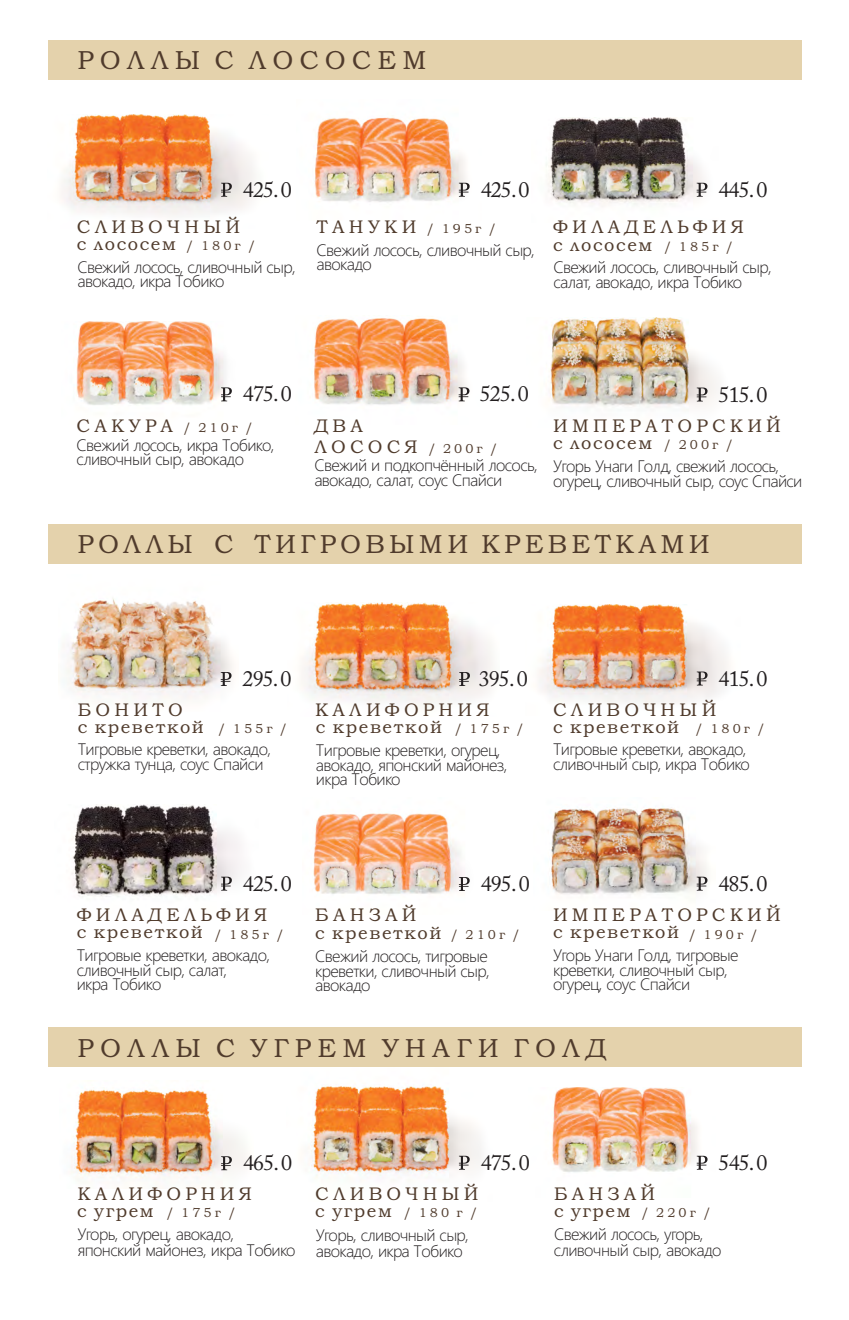
<style>
.page{position:relative;width:849px;height:1320px;background:#fff}
.page>*{position:absolute;margin:0;border:0;box-sizing:border-box;transform-origin:0 0}
.t1{font:26.25px "Bookman Old Style";letter-spacing:.23em;color:#503b2c}
.t2{font:26.25px "Bookman Old Style";letter-spacing:.16em;color:#503b2c}
.t3{font:21.88px "Adobe Caslon Pro";letter-spacing:-.04em;color:#231f20}
.t4{font:18.38px/17px "Bookman Old Style";letter-spacing:.23em;color:#503b2c}
.t5{font:18.38px/16.8px "Bookman Old Style";letter-spacing:.085em;color:#503b2c}
.t6{font:18.38px/16.6px "Bookman Old Style";letter-spacing:.16em;color:#503b2c}
.t7{font:300 16.62px/14.5px "Segoe UI";letter-spacing:-.04em;color:#231f20}
.t8{font:13.12px "Bookman Old Style";color:#503b2c}
.s1{font-size:13.12px}
</style>
<div class="page">
<img style="left:314px;top:318px;width:156px;height:87px">
<img style="left:549px;top:318px;width:169px;height:90px">
<img style="left:314px;top:117px;width:156px;height:85px">
<img style="left:546px;top:118px;width:162px;height:89px">
<img style="left:76px;top:321px;width:152px;height:84px">
<div style="left:48px;top:40px;width:753px;height:40px;background:#e4d2ac"></div>
<svg style="left:696px;top:387px;width:11px;height:14px"></svg>
<svg style="left:458px;top:183px;width:11px;height:14px"></svg>
<svg style="left:696px;top:183px;width:11px;height:14px"></svg>
<svg style="left:221px;top:387px;width:11px;height:14px"></svg>
<img style="left:62px;top:115px;width:193px;height:101px">
<svg style="left:221px;top:183px;width:11px;height:14px"></svg>
<svg style="left:458px;top:387px;width:11px;height:14px"></svg>
<img style="left:551px;top:1087px;width:157px;height:85px">
<img style="left:71px;top:1089px;width:176px;height:95px">
<img style="left:308px;top:1086px;width:173px;height:95px">
<svg style="left:696px;top:1155px;width:11px;height:14px"></svg>
<svg style="left:221px;top:1156px;width:11px;height:14px"></svg>
<svg style="left:459px;top:1155px;width:10px;height:14px"></svg>
<div style="left:48px;top:1027px;width:753px;height:40px;background:#e4d2ac"></div>
<img style="left:313px;top:813px;width:157px;height:82px">
<img style="left:539px;top:605px;width:190px;height:99px">
<img style="left:72px;top:804px;width:169px;height:93px">
<img style="left:66px;top:598px;width:167px;height:101px">
<div style="left:48px;top:524px;width:753px;height:39px;background:#e4d2ac"></div>
<img style="left:301px;top:602px;width:192px;height:103px">
<img style="left:551px;top:806px;width:157px;height:89px">
<svg style="left:696px;top:876px;width:11px;height:14px"></svg>
<svg style="left:696px;top:671px;width:11px;height:14px"></svg>
<svg style="left:459px;top:672px;width:11px;height:14px"></svg>
<svg style="left:221px;top:672px;width:10px;height:14px"></svg>
<svg style="left:221px;top:876px;width:11px;height:14px"></svg>
<svg style="left:459px;top:877px;width:10px;height:14px"></svg>
<h1 class="t1" style="left:77px;top:51px;width:350px">РОЛЛЫ С ЛОСОСЕМ</h1>
<h2 class="t3" style="left:243px;top:181px;width:50px">425.0</h2>
<h2 class="t3" style="left:480px;top:181px;width:50px">425.0</h2>
<h2 class="t3" style="left:718px;top:181px;width:50px">445.0</h2>
<p class="t4" style="left:77px;top:220px;width:165px">СЛИВОЧНЫЙ с лососем</p>
<p class="t7" style="left:77px;top:261px;width:220px">Свежий лосось, сливочный сыр, авокадо, икра Тобико</p>
<p class="t8" style="left:186px;top:240px;width:71px">/ 180г /</p>
<p class="t4" style="left:316px;top:220px;width:181px">ТАНУКИ <span class="s1">/ 195г /</span></p>
<p class="t7" style="left:316px;top:244px;width:220px">Свежий лосось, сливочный сыр, авокадо</p>
<p class="t4" style="left:553px;top:220px;width:192px;line-height:17.5px">ФИЛАДЕЛЬФИЯ с лососем <span class="s1">/ 1 8 5 г /</span></p>
<p class="t7" style="left:553px;top:262px;width:220px">Свежий лосось, сливочный сыр, салат, авокадо, икра Тобико</p>
<h2 class="t3" style="left:243px;top:385px;width:50px">475.0</h2>
<p class="t4" style="left:77px;top:419px;width:178px">САКУРА <span class="s1">/ 210г /</span></p>
<p class="t7" style="left:77px;top:439px;width:199px">Свежий лосось, икра Тобико, сливочный сыр, авокадо</p>
<h2 class="t3" style="left:479px;top:385px;width:50px">525.0</h2>
<p class="t4" style="left:314px;top:417px;width:185px;line-height:20.7px">ДВА<br>ЛОСОСЯ <span class="s1">/ 200г /</span></p>
<p class="t7" style="left:314px;top:460px;width:225px">Свежий и подкопчённый лосось, авокадо, салат, соус Спайси</p>
<h2 class="t3" style="left:718px;top:385px;width:50px">515.0</h2>
<p class="t4" style="left:553px;top:419px;width:229px">ИМПЕРАТОРСКИЙ с лососем <span class="s1">/ 2 0 0 г /</span></p>
<p class="t7" style="left:553px;top:460px;width:251px">Угорь Унаги Голд, свежий лосось, огурец, сливочный сыр, соус Спайси</p>
<h1 class="t2" style="left:77px;top:534px;width:633px">РОЛЛЫ С ТИГРОВЫМИ КРЕВЕТКАМИ</h1>
<h2 class="t3" style="left:242px;top:670px;width:50px">295.0</h2>
<h2 class="t3" style="left:478px;top:670px;width:50px">395.0</h2>
<h2 class="t3" style="left:718px;top:669px;width:50px">415.0</h2>
<p class="t5" style="left:78px;top:703px;width:211px">БОНИТО<br>с креветкой <span class="s1">/ 1 5 5 г /</span></p>
<p class="t7" style="left:78px;top:744px;width:195px">Тигровые креветки, авокадо, стружка тунца, соус Спайси</p>
<p class="t4" style="left:315px;top:703px;width:210px">КАЛИФОРНИЯ<br>с креветкой <span class="s1">/ 1 7 5 г /</span></p>
<p class="t7" style="left:316px;top:744px;width:193px">Тигровые креветки, огурец, авокадо, японский майонез, икра Тобико</p>
<p class="t6" style="left:553px;top:703px;width:213px">СЛИВОЧНЫЙ<br>с креветкой <span class="s1">/ 1 8 0 г /</span></p>
<p class="t7" style="left:553px;top:744px;width:198px">Тигровые креветки, авокадо, сливочный сыр, икра Тобико</p>
<h2 class="t3" style="left:243px;top:874px;width:50px">425.0</h2>
<p class="t4" style="left:77px;top:908px;width:208px">ФИЛАДЕЛЬФИЯ<br>с креветкой <span class="s1">/ 1 8 5 г /</span></p>
<p class="t7" style="left:77px;top:949px;width:195px">Тигровые креветки, авокадо, сливочный сыр, салат,<br>икра Тобико</p>
<h2 class="t3" style="left:480px;top:875px;width:50px">495.0</h2>
<p class="t5" style="left:315px;top:908px;width:206px;line-height:17.3px">БАНЗАЙ<br>с креветкой <span class="s1">/ 2 1 0 г /</span></p>
<p class="t7" style="left:315px;top:950px;width:176px">Свежий лосось, тигровые креветки, сливочный сыр, авокадо</p>
<h2 class="t3" style="left:718px;top:874px;width:50px">485.0</h2>
<p class="t4" style="left:553px;top:908px;width:229px">ИМПЕРАТОРСКИЙ с креветкой <span class="s1">/ 1 9 0 г /</span></p>
<p class="t7" style="left:553px;top:949px;width:187px">Угорь Унаги Голд, тигровые креветки, сливочный сыр, огурец, соус Спайси</p>
<h1 class="t1" style="left:77px;top:1038px;width:530px">РОЛЛЫ С УГРЕМ УНАГИ ГОЛД</h1>
<h2 class="t3" style="left:243px;top:1154px;width:50px">465.0</h2>
<h2 class="t3" style="left:480px;top:1153px;width:50px">475.0</h2>
<h2 class="t3" style="left:718px;top:1153px;width:50px">545.0</h2>
<p class="t4" style="left:77px;top:1187px;width:176px">КАЛИФОРНИЯ с угрем <span class="s1">/ 1 7 5 г /</span></p>
<p class="t7" style="left:77px;top:1227px;width:219px;line-height:16.1px">Угорь, огурец, авокадо, японский майонез, икра Тобико</p>
<p class="t4" style="left:315px;top:1187px;width:165px">СЛИВОЧНЫЙ с угрем <span class="s1">/ 1 8 0 г /</span></p>
<p class="t7" style="left:316px;top:1228px;width:155px;line-height:16.1px">Угорь, сливочный сыр, авокадо, икра Тобико</p>
<p class="t4" style="left:554px;top:1187px;width:158px">БАНЗАЙ<br>с угрем <span class="s1">/ 220г /</span></p>
<p class="t7" style="left:554px;top:1227px;width:169px;line-height:16.1px">Свежий лосось, угорь, сливочный сыр, авокадо</p>
</div>
